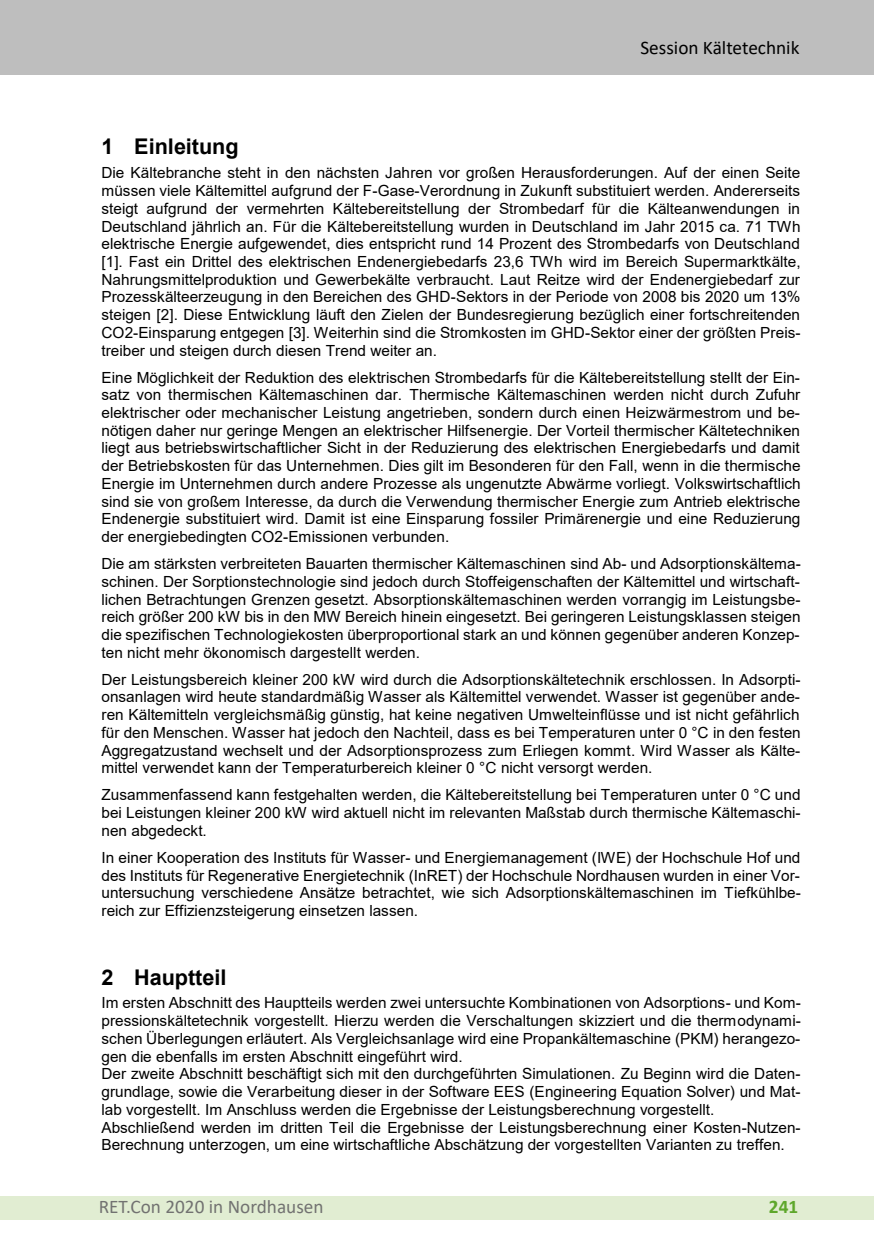
<style>
.page{position:relative;width:874px;height:1241px;background:#fff}
.page>*{position:absolute;margin:0;border:0;box-sizing:border-box;transform-origin:0 0}
.t1{font:700 21.7px "Arial";color:#000}
.t2{font:19.25px "Calibri";color:#727271}
.t3{font:19.25px "Calibri";color:#000}
.t4{font:700 19.25px "Calibri";color:#5ea72b}
.t5{font:15.4px/17.7px "Arial";color:#000;text-align:justify}
</style>
<div class="page">
<div style="left:0;top:1196px;width:873px;height:23px;background:#e1edd2"></div>
<div style="left:0;top:0;width:873px;height:74px;background:#bebebe"></div>
<p class="t3" style="left:640px;top:34px;width:160px">Session Kältetechnik</p>
<h1 class="t1" style="left:101px;top:131px;width:138px">1 Einleitung</h1>
<p class="t5" style="left:101px;top:164px;width:700px">Die Kältebranche steht in den nächsten Jahren vor großen Herausforderungen. Auf der einen Seite müssen viele Kältemittel aufgrund der F-Gase-Verordnung in Zukunft substituiert werden. Andererseits steigt aufgrund der vermehrten Kältebereitstellung der Strombedarf für die Kälteanwendungen in Deutschland jährlich an. Für die Kältebereitstellung wurden in Deutschland im Jahr 2015 ca. 71 TWh elektrische Energie aufgewendet, dies entspricht rund 14 Prozent des Strombedarfs von Deutschland [1]. Fast ein Drittel des elektrischen Endenergiebedarfs 23,6 TWh wird im Bereich Supermarktkälte, Nahrungsmittelproduktion und Gewerbekälte verbraucht. Laut Reitze wird der Endenergiebedarf zur Prozesskälteerzeugung in den Bereichen des GHD-Sektors in der Periode von 2008 bis 2020 um 13% steigen [2]. Diese Entwicklung läuft den Zielen der Bundesregierung bezüglich einer fortschreitenden CO2-Einsparung entgegen [3]. Weiterhin sind die Stromkosten im GHD-Sektor einer der größten Preis&shy;treiber und steigen durch diesen Trend weiter an.</p>
<p class="t5" style="left:101px;top:368px;width:700px">Eine Möglichkeit der Reduktion des elektrischen Strombedarfs für die Kältebereitstellung stellt der Ein&shy;satz von thermischen Kältemaschinen dar. Thermische Kältemaschinen werden nicht durch Zufuhr elektrischer oder mechanischer Leistung angetrieben, sondern durch einen Heizwärmestrom und be&shy;nötigen daher nur geringe Mengen an elektrischer Hilfsenergie. Der Vorteil thermischer Kältetechniken liegt aus betriebswirtschaftlicher Sicht in der Reduzierung des elektrischen Energiebedarfs und damit der Betriebskosten für das Unternehmen. Dies gilt im Besonderen für den Fall, wenn in die thermische Energie im Unternehmen durch andere Prozesse als ungenutzte Abwärme vorliegt. Volkswirtschaftlich sind sie von großem Interesse, da durch die Verwendung thermischer Energie zum Antrieb elektrische Endenergie substituiert wird. Damit ist eine Einsparung fossiler Primärenergie und eine Reduzierung der energiebedingten CO2-Emissionen verbunden.</p>
<p class="t5" style="left:101px;top:554px;width:700px">Die am stärksten verbreiteten Bauarten thermischer Kältemaschinen sind Ab- und Adsorptionskältema&shy;schinen. Der Sorptionstechnologie sind jedoch durch Stoffeigenschaften der Kältemittel und wirtschaft&shy;lichen Betrachtungen Grenzen gesetzt. Absorptionskältemaschinen werden vorrangig im Leistungsbe&shy;reich größer 200 kW bis in den MW Bereich hinein eingesetzt. Bei geringeren Leistungsklassen steigen die spezifischen Technologiekosten überproportional stark an und können gegenüber anderen Konzep&shy;ten nicht mehr ökonomisch dargestellt werden.</p>
<p class="t5" style="left:101px;top:670px;width:700px">Der Leistungsbereich kleiner 200 kW wird durch die Adsorptionskältetechnik erschlossen. In Adsorpti&shy;onsanlagen wird heute standardmäßig Wasser als Kältemittel verwendet. Wasser ist gegenüber ande&shy;ren Kältemitteln vergleichsmäßig günstig, hat keine negativen Umwelteinflüsse und ist nicht gefährlich für den Menschen. Wasser hat jedoch den Nachteil, dass es bei Temperaturen unter 0 °C in den festen Aggregatzustand wechselt und der Adsorptionsprozess zum Erliegen kommt. Wird Wasser als Kälte&shy;mittel verwendet kann der Temperaturbereich kleiner 0 °C nicht versorgt werden.</p>
<p class="t5" style="left:101px;top:785px;width:700px">Zusammenfassend kann festgehalten werden, die Kältebereitstellung bei Temperaturen unter 0 °C und bei Leistungen kleiner 200 kW wird aktuell nicht im relevanten Maßstab durch thermische Kältemaschi&shy;nen abgedeckt.</p>
<p class="t5" style="left:101px;top:848px;width:700px">In einer Kooperation des Instituts für Wasser- und Energiemanagement (IWE) der Hochschule Hof und des Instituts für Regenerative Energietechnik (InRET) der Hochschule Nordhausen wurden in einer Vor&shy;untersuchung verschiedene Ansätze betrachtet, wie sich Adsorptionskältemaschinen im Tiefkühlbe&shy;reich zur Effizienzsteigerung einsetzen lassen.</p>
<h1 class="t1" style="left:101px;top:961px;width:126px">2 Hauptteil</h1>
<p class="t5" style="left:101px;top:993px;width:700px;text-align:left">Im ersten Abschnitt des Hauptteils werden zwei untersuchte Kombinationen von Adsorptions- und Kom&shy;pressionskältetechnik vorgestellt. Hierzu werden die Verschaltungen skizziert und die thermodynami&shy;schen Überlegungen erläutert. Als Vergleichsanlage wird eine Propankältemaschine (PKM) herangezo&shy;gen die ebenfalls im ersten Abschnitt eingeführt wird.<br>Der zweite Abschnitt beschäftigt sich mit den durchgeführten Simulationen. Zu Beginn wird die Daten&shy;grundlage, sowie die Verarbeitung dieser in der Software EES (Engineering Equation Solver) und Mat&shy;lab vorgestellt. Im Anschluss werden die Ergebnisse der Leistungsberechnung vorgestellt.<br>Abschließend werden im dritten Teil die Ergebnisse der Leistungsberechnung einer Kosten-Nutzen-Berechnung unterzogen, um eine wirtschaftliche Abschätzung der vorgestellten Varianten zu treffen.</p>
<p class="t2" style="left:99px;top:1193px;width:226px">RET.Con 2020 in Nordhausen</p>
<p class="t4" style="left:768px;top:1192px;width:31px">241</p>
</div>
